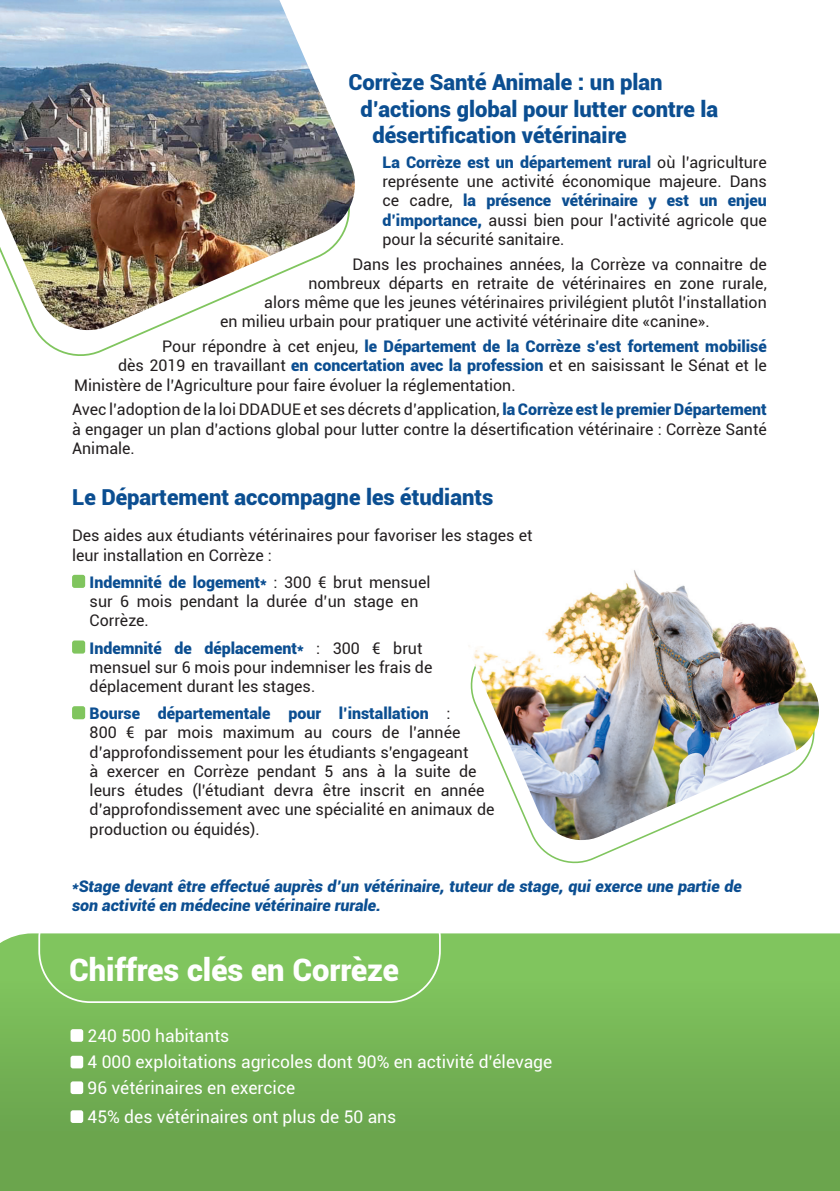
<style>
.page{position:relative;width:840px;height:1191px;background:#fff}
.page>*{position:absolute;margin:0;border:0;box-sizing:border-box;transform-origin:0 0}
.t1{font:900 30.8px "Roboto";color:#fff}
.t2{font:900 22px "Roboto";color:#0b4e91}
.t3{font:17.4px/26.2px "Roboto";color:#fff}
.t4{font:16px/19.2px "Roboto";color:#231f20}
.t5{font:italic 900 16px/19.2px "Roboto";color:#0b4e91}
.t6{font:900 16px "Roboto";color:#0b4e91}
.s1{font-weight:900;color:#0b4e91}
.s2{font-weight:400;color:#231f20}
</style>
<div class="page">
<svg style="left:0;top:933px;width:839px;height:258px;background:#75b355"></svg>
<div style="left:38px;top:886px;width:402px;height:117px;border:2px solid #fff;border-radius:51px"></div>
<img style="left:0;top:0;width:355px;height:337px">
<img style="left:469px;top:570px;width:350px;height:274px">
<div style="left:72px;top:575px;width:13px;height:13px;background:#80c55e;border-radius:2px"></div>
<div style="left:72px;top:640px;width:13px;height:13px;background:#80c55e;border-radius:2px"></div>
<div style="left:72px;top:706px;width:13px;height:13px;background:#80c55e;border-radius:2px"></div>
<div style="left:70px;top:1029px;width:13px;height:12px;background:#fff;border-radius:2px"></div>
<div style="left:70px;top:1055px;width:13px;height:13px;background:#fff;border-radius:2px"></div>
<div style="left:70px;top:1081px;width:13px;height:13px;background:#fff;border-radius:2px"></div>
<div style="left:70px;top:1110px;width:13px;height:13px;background:#fff;border-radius:2px"></div>
<h2 class="t2" style="left:348px;top:67px;width:315px">Corrèze Santé Animale : un plan</h2>
<h2 class="t2" style="left:360px;top:93px;width:359px">d’actions global pour lutter contre la</h2>
<h2 class="t2" style="left:372px;top:120px;width:256px">désertification vétérinaire</h2>
<p class="t4" style="left:382px;top:152px;width:386px;text-align:justify"><span class="s1">La Corrèze est un département rural</span> où l’agriculture représente une activité économique majeure. Dans ce cadre, <span class="s1">la présence vétérinaire y est un enjeu d’importance,</span> aussi bien pour l’activité agricole que pour la sécurité sanitaire.</p>
<p class="t4" style="left:352px;top:254px;width:415px">Dans les prochaines années, la Corrèze va connaitre de</p>
<p class="t4" style="left:308px;top:273px;width:459px">nombreux départs en retraite de vétérinaires en zone rurale,</p>
<p class="t4" style="left:264px;top:292px;width:503px">alors même que les jeunes vétérinaires privilégient plutôt l’installation</p>
<p class="t4" style="left:220px;top:311px;width:490px">en milieu urbain pour pratiquer une activité vétérinaire dite «canine».</p>
<p class="t6" style="left:162px;top:335px;width:605px"><span class="s2">Pour répondre à cet enjeu,</span> le Département de la Corrèze s’est fortement mobilisé</p>
<p class="t4" style="left:118px;top:355px;width:649px">dès 2019 en travaillant <span class="s1">en concertation avec la profession</span> et en saisissant le Sénat et le</p>
<p class="t4" style="left:74px;top:375px;width:443px">Ministère de l’Agriculture pour faire évoluer la réglementation.</p>
<p class="t4" style="left:72px;top:399px;width:695px;text-align:justify">Avec l’adoption de la loi DDADUE et ses décrets d’application, <span class="s1">la Corrèze est le premier Département </span>à engager un plan d’actions global pour lutter contre la désertification vétérinaire : Corrèze Santé Animale.</p>
<h2 class="t2" style="left:72px;top:482px;width:422px">Le Département accompagne les étudiants</h2>
<p class="t4" style="left:72px;top:525px;width:461px">Des aides aux étudiants vétérinaires pour favoriser les stages et leur installation en Corrèze :</p>
<p class="t4" style="left:90px;top:572px;width:342px"><span class="s1">Indemnité de logement*</span> : 300 € brut mensuel sur 6 mois pendant la durée d’un stage en<br>Corrèze.</p>
<p class="t4" style="left:90px;top:637px;width:344px"><span class="s1">Indemnité de déplacement*</span> : 300 € brut mensuel sur 6 mois pour indemniser les frais de déplacement durant les stages.</p>
<p class="t4" style="left:90px;top:703px;width:406px"><span class="s1">Bourse départementale pour l’installation</span> :<br>800 € par mois maximum au cours de l’année d’approfondissement pour les étudiants s’engageant<br>à exercer en Corrèze pendant 5 ans à la suite de leurs études (l’étudiant devra être inscrit en année d’approfondissement avec une spécialité en animaux de production ou équidés).</p>
<p class="t5" style="left:72px;top:876px;width:670px">*Stage devant être effectué auprès d’un vétérinaire, tuteur de stage, qui exerce une partie de son activité en médecine vétérinaire rurale.</p>
<h1 class="t1" style="left:69px;top:948px;width:331px">Chiffres clés en Corrèze</h1>
<p class="t3" style="left:87px;top:1022px;width:466px">240 500 habitants<br>4 000 exploitations agricoles dont 90% en activité d’élevage<br>96 vétérinaires en exercice</p>
<p class="t3" style="left:87px;top:1103px;width:310px">45% des vétérinaires ont plus de 50 ans</p>
</div>
